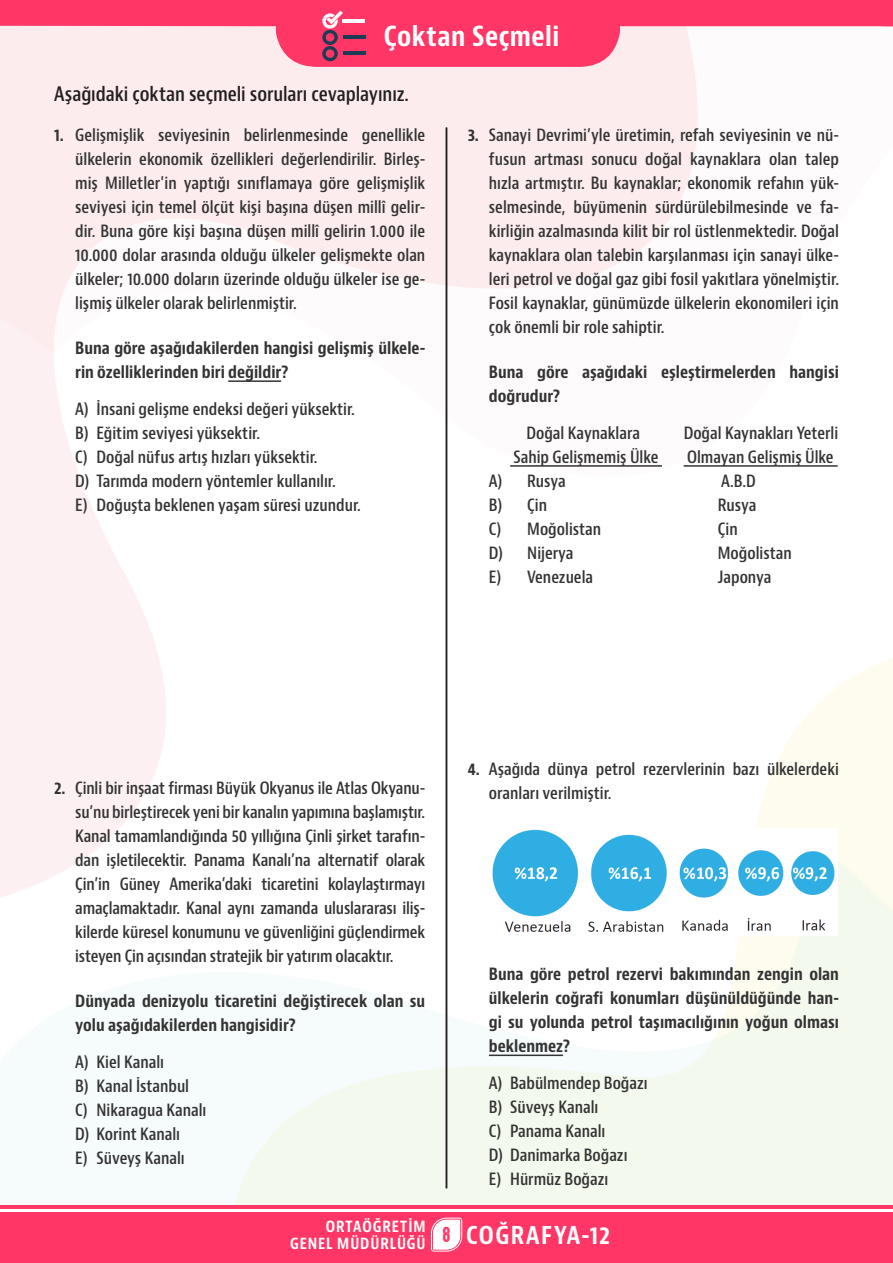
<style>
.page{position:relative;width:893px;height:1263px;background:#fff}
.page>*{position:absolute;margin:0;border:0;box-sizing:border-box;transform-origin:0 0}
.etkinlikadı{font:700 condensed 27px "Bernino Sans";letter-spacing:.015em;color:#fff}
.t1{font:700 condensed 24px "Bernino Sans";letter-spacing:.055em;color:#fff}
.alt_baslik{font:600 condensed 19.5px "Bernino Sans";letter-spacing:-.005em;color:#231f20}
.ÇS_soru_BOLD{font:600 condensed 16.5px/24px "Bernino Sans";color:#333;text-align:justify}
.ÇS_CEVAP{font:600 condensed 16.5px "Bernino Sans";color:#333}
.ÇS_soru_BOLD-2{font:700 condensed 16.5px/24px "Bernino Sans";color:#333}
.t2{font:700 condensed 15px/17.2px "Bernino Sans";letter-spacing:.06em;color:#fff;text-align:right}
.s1{font-weight:700}
.s2{font-family:"High Voltage Rough";font-weight:400;font-stretch:normal;font-size:19.5px;color:#ff3666}
</style>
<div class="page">
<img style="left:0;top:74px;width:606px;height:1131px">
<hr style="left:0;top:1205px;width:893px;height:4px;background:#ff3666">
<div style="left:0;top:1212px;width:893px;height:51px;background:#ff3666"></div>
<svg style="left:0;top:0;width:893px;height:67px;background:#fe7f9d"></svg>
<svg style="left:430px;top:1217px;width:33px;height:35px"></svg>
<hr style="left:343px;top:20px;width:22px;height:3px;background:#fefafc">
<hr style="left:343px;top:36px;width:22px;height:3px;background:#1c3c53">
<hr style="left:343px;top:52px;width:23px;height:3px;background:#1c3c53">
<svg style="left:322px;top:11px;width:21px;height:50px"></svg>
<hr style="left:228px;top:380px;width:53px;height:2px;background:#333">
<hr style="left:510px;top:465px;width:152px;height:2px;background:#333">
<hr style="left:684px;top:465px;width:154px;height:2px;background:#333">
<hr style="left:489px;top:1054px;width:74px;height:2px;background:#333">
<img style="left:489px;top:829px;width:346px;height:106px">
<hr style="left:446px;top:128px;width:1px;height:1060px;background:#231f20">
<p class="etkinlikadı" style="left:384px;top:20px;width:177px">Çoktan Seçmeli</p>
<p class="alt_baslik" style="left:54px;top:82px;width:356px">Aşağıdaki çoktan seçmeli soruları cevaplayınız.</p>
<p class="ÇS_soru_BOLD" style="left:75px;top:123px;width:352px;text-indent:-21px"><span class="s1">1.</span> Gelişmişlik seviyesinin belirlenmesinde genellikle ülkelerin ekonomik özellikleri değerlendirilir. Birleş&shy;miş Milletler'in yaptığı sınıflamaya göre gelişmişlik seviyesi için temel ölçüt kişi başına düşen millî gelir&shy;dir. Buna göre kişi başına düşen millî gelirin 1.000 ile 10.000 dolar arasında olduğu ülkeler gelişmekte olan ülkeler; 10.000 doların üzerinde olduğu ülkeler ise ge&shy;lişmiş ülkeler olarak belirlenmiştir.</p>
<p class="ÇS_soru_BOLD-2" style="left:75px;top:337px;width:352px">Buna göre aşağıdakilerden hangisi gelişmiş ülkele&shy;rin özelliklerinden biri değildir?</p>
<p class="ÇS_CEVAP" style="left:75px;top:399px;width:281px">A) İnsani gelişme endeksi değeri yüksektir.</p>
<p class="ÇS_CEVAP" style="left:75px;top:423px;width:186px">B) Eğitim seviyesi yüksektir.</p>
<p class="ÇS_CEVAP" style="left:75px;top:447px;width:244px">C) Doğal nüfus artış hızları yüksektir.</p>
<p class="ÇS_CEVAP" style="left:75px;top:471px;width:262px">D) Tarımda modern yöntemler kullanılır.</p>
<p class="ÇS_CEVAP" style="left:75px;top:495px;width:287px">E) Doğuşta beklenen yaşam süresi uzundur.</p>
<p class="ÇS_soru_BOLD" style="left:489px;top:123px;width:352px;text-indent:-21px"><span class="s1">3.</span> Sanayi Devrimi’yle üretimin, refah seviyesinin ve nü&shy;fusun artması sonucu doğal kaynaklara olan talep hızla artmıştır. Bu kaynaklar; ekonomik refahın yük&shy;selmesinde, büyümenin sürdürülebilmesinde ve fa&shy;kirliğin azalmasında kilit bir rol üstlenmektedir. Doğal kaynaklara olan talebin karşılanması için sanayi ülke&shy;leri petrol ve doğal gaz gibi fosil yakıtlara yönelmiştir.<br>Fosil kaynaklar, günümüzde ülkelerin ekonomileri için çok önemli bir role sahiptir.</p>
<p class="ÇS_soru_BOLD-2" style="left:489px;top:361px;width:352px">Buna göre aşağıdaki eşleştirmelerden hangisi doğrudur?</p>
<p class="ÇS_CEVAP" style="left:526px;top:423px;width:115px">Doğal Kaynaklara</p>
<p class="ÇS_CEVAP" style="left:684px;top:423px;width:156px">Doğal Kaynakları Yeterli</p>
<p class="ÇS_CEVAP" style="left:514px;top:447px;width:146px">Sahip Gelişmemiş Ülke</p>
<p class="ÇS_CEVAP" style="left:687px;top:447px;width:148px">Olmayan Gelişmiş Ülke</p>
<p class="ÇS_CEVAP" style="left:489px;top:471px;width:78px">A) Rusya</p>
<p class="ÇS_CEVAP" style="left:721px;top:471px;width:36px">A.B.D</p>
<p class="ÇS_CEVAP" style="left:489px;top:495px;width:60px">B) Çin</p>
<p class="ÇS_CEVAP" style="left:718px;top:495px;width:40px">Rusya</p>
<p class="ÇS_CEVAP" style="left:489px;top:519px;width:114px">C) Moğolistan</p>
<p class="ÇS_CEVAP" style="left:718px;top:519px;width:21px">Çin</p>
<p class="ÇS_CEVAP" style="left:489px;top:543px;width:86px">D) Nijerya</p>
<p class="ÇS_CEVAP" style="left:718px;top:543px;width:75px">Moğolistan</p>
<p class="ÇS_CEVAP" style="left:489px;top:567px;width:106px">E) Venezuela</p>
<p class="ÇS_CEVAP" style="left:718px;top:567px;width:55px">Japonya</p>
<p class="ÇS_soru_BOLD" style="left:75px;top:776px;width:352px;text-indent:-21px"><span class="s1">2.</span> Çinli bir inşaat firması Büyük Okyanus ile Atlas Okyanu&shy;su’nu birleştirecek yeni bir kanalın yapımına başlamıştır.<br>Kanal tamamlandığında 50 yıllığına Çinli şirket tarafın&shy;dan işletilecektir. Panama Kanalı’na alternatif olarak Çin’in Güney Amerika’daki ticaretini kolaylaştırmayı amaçlamaktadır. Kanal aynı zamanda uluslararası iliş&shy;kilerde küresel konumunu ve güvenliğini güçlendirmek isteyen Çin açısından stratejik bir yatırım olacaktır.</p>
<p class="ÇS_soru_BOLD-2" style="left:75px;top:989px;width:352px">Dünyada denizyolu ticaretini değiştirecek olan su yolu aşağıdakilerden hangisidir?</p>
<p class="ÇS_CEVAP" style="left:75px;top:1052px;width:90px">A) Kiel Kanalı</p>
<p class="ÇS_CEVAP" style="left:75px;top:1076px;width:115px">B) Kanal İstanbul</p>
<p class="ÇS_CEVAP" style="left:75px;top:1100px;width:133px">C) Nikaragua Kanalı</p>
<p class="ÇS_CEVAP" style="left:75px;top:1124px;width:106px">D) Korint Kanalı</p>
<p class="ÇS_CEVAP" style="left:75px;top:1148px;width:111px">E) Süveyş Kanalı</p>
<p class="t2" style="left:290px;top:1218px;width:137px">ORTAÖĞRETİM<br>GENEL MÜDÜRLÜĞÜ</p>
<p class="ÇS_soru_BOLD" style="left:489px;top:758px;width:352px;text-indent:-21px"><span class="s1">4.</span> Aşağıda dünya petrol rezervlerinin bazı ülkelerdeki oranları verilmiştir.</p>
<p class="ÇS_soru_BOLD-2" style="left:489px;top:963px;width:352px;text-align:justify">Buna göre petrol rezervi bakımından zengin olan ülkelerin coğrafi konumları düşünüldüğünde han&shy;gi su yolunda petrol taşımacılığının yoğun olması beklenmez?</p>
<p class="ÇS_CEVAP" style="left:489px;top:1073px;width:160px">A) Babülmendep Boğazı</p>
<p class="ÇS_CEVAP" style="left:489px;top:1097px;width:111px">B) Süveyş Kanalı</p>
<p class="ÇS_CEVAP" style="left:489px;top:1121px;width:118px">C) Panama Kanalı</p>
<p class="ÇS_CEVAP" style="left:489px;top:1145px;width:140px">D) Danimarka Boğazı</p>
<p class="ÇS_CEVAP" style="left:489px;top:1169px;width:121px">E) Hürmüz Boğazı</p>
<h2 class="t1" style="left:442px;top:1221px;width:169px"><span class="s2">8</span> COĞRAFYA-12</h2>
</div>
